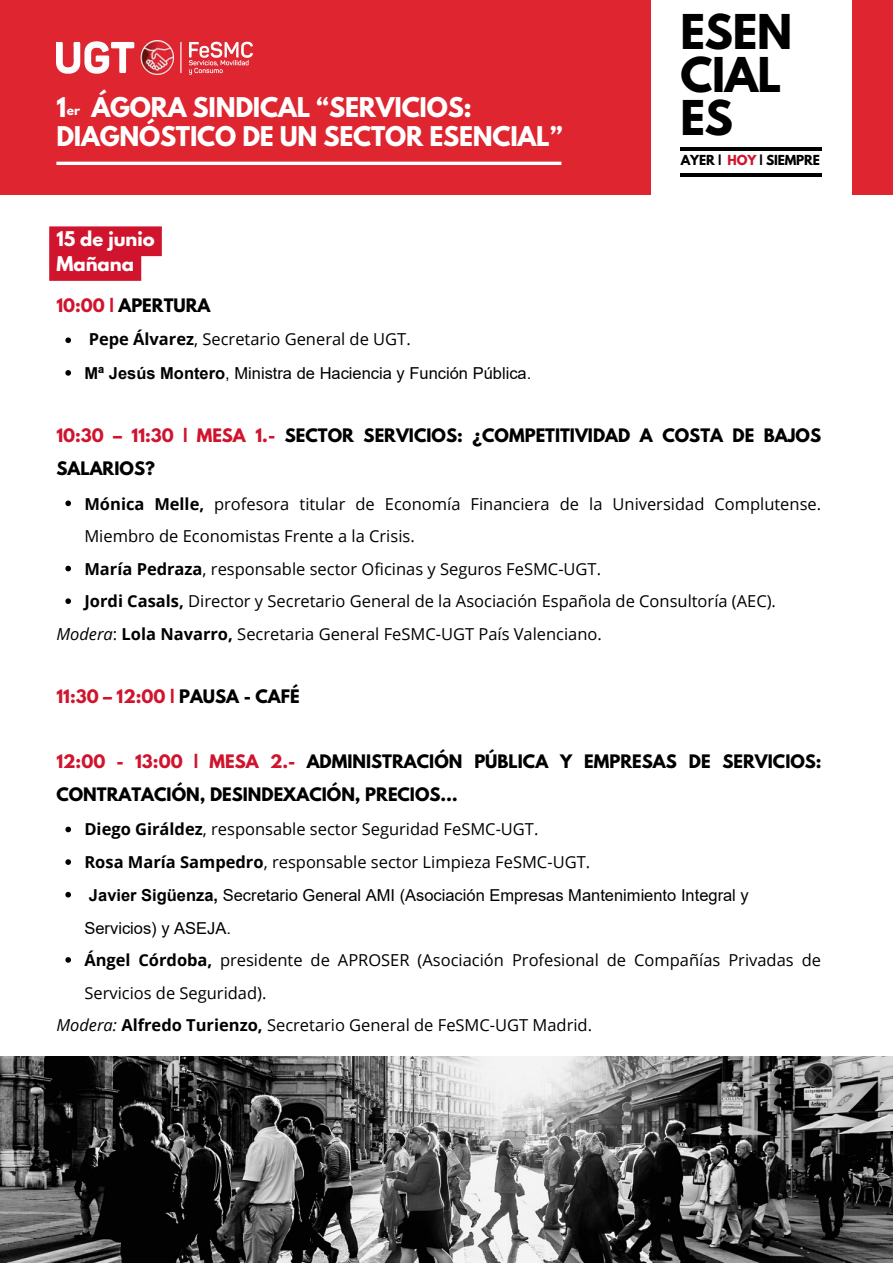
<style>
.page{position:relative;width:893px;height:1264px;background:#fff}
.page>*{position:absolute;margin:0;border:0;box-sizing:border-box;transform-origin:0 0}
.t1{font:700 42.45px/43px "League Spartan";letter-spacing:-.01em;color:#000}
.t2{font:700 24px/29.2px "League Spartan";letter-spacing:-.01em;color:#fff}
.t3{font:700 18px "League Spartan";color:#fff}
.t4{font:16.5px/32.5px "Open Sans";color:#000}
.t5{font:700 16.5px/32.5px "League Spartan";color:#000}
.t6{font:16.5px/33.6px "Arial";color:#000}
.t7{font:700 16.5px "League Spartan";color:#d0142e}
.t8{font:700 12.3px "League Spartan";letter-spacing:-.01em;color:#000}
.t9{font:700 12.15px "League Spartan";color:#fff}
.s1{color:#d0142e}
.s2{font-family:"Open Sans";font-weight:700}
.s3{font-family:"Open Sans"}
.s4{font-weight:700}
.s5{font-style:italic}
.s6{color:#000}
.s7{font-family:"Arial";font-weight:700}
.s8{font-family:"Arial"}
</style>
<div class="page">
<div style="left:0;top:0;width:892px;height:194px;background:#de2530"></div>
<div style="left:650px;top:0;width:201px;height:231px;background:#fff"></div>
<hr style="left:56px;top:162px;width:505px;height:3px;background:#fff">
<hr style="left:680px;top:173px;width:142px;height:4px;background:#000">
<hr style="left:680px;top:147px;width:142px;height:4px;background:#000">
<img style="left:56px;top:40px;width:196px;height:34px">
<svg style="left:65px;top:337px;width:6px;height:6px"></svg>
<svg style="left:65px;top:370px;width:6px;height:6px"></svg>
<svg style="left:65px;top:500px;width:6px;height:6px"></svg>
<svg style="left:65px;top:565px;width:6px;height:6px"></svg>
<svg style="left:65px;top:598px;width:6px;height:6px"></svg>
<svg style="left:65px;top:826px;width:6px;height:6px"></svg>
<svg style="left:65px;top:859px;width:6px;height:5px"></svg>
<svg style="left:65px;top:891px;width:6px;height:6px"></svg>
<svg style="left:65px;top:957px;width:6px;height:5px"></svg>
<svg style="left:49px;top:226px;width:113px;height:55px;background:#d42a41"></svg>
<img style="left:0;top:1056px;width:892px;height:206px">
<p class="t2" style="left:56px;top:95px;width:508px">1 ÁGORA SINDICAL “SERVICIOS:<br>DIAGNÓSTICO DE UN SECTOR ESENCIAL”</p>
<p class="t9" style="left:67px;top:104px;width:15px">er</p>
<p class="t3" style="left:56px;top:229px;width:100px">15 de junio</p>
<p class="t3" style="left:56px;top:254px;width:79px">Mañana</p>
<p class="t5" style="left:56px;top:291px;width:156px"><span class="s1">10:00 |</span> APERTURA</p>
<p class="t6" style="left:84px;top:323px;width:448px"><span class="s2">Pepe Álvarez</span><span class="s3">, Secretario General de UGT.<br></span><span class="s4">Mª Jesús Montero</span>, Ministra de Haciencia y Función Pública.</p>
<p class="t1" style="left:680px;top:16px;width:113px">ESEN<br>CIAL<br>ES</p>
<p class="t8" style="left:680px;top:154px;width:141px">AYER | <span class="s1">HOY</span> | SIEMPRE</p>
<p class="t5" style="left:56px;top:421px;width:766px"><span class="s1">10:30 – 11:30 | MESA 1.-</span> SECTOR SERVICIOS: ¿COMPETITIVIDAD A COSTA DE BAJOS<br>SALARIOS?</p>
<p class="t4" style="left:84px;top:487px;width:738px"><span class="s4">Mónica Melle,</span> profesora titular de Economía Financiera de la Universidad Complutense.<br>Miembro de Economistas Frente a la Crisis.</p>
<p class="t4" style="left:84px;top:552px;width:518px"><span class="s4">María Pedraza</span>, responsable sector Oficinas y Seguros FeSMC-UGT.</p>
<p class="t4" style="left:84px;top:584px;width:693px"><span class="s4">Jordi Casals,</span> Director y Secretario General de la Asociación Española de Consultoría (AEC).</p>
<p class="t4" style="left:56px;top:617px;width:547px"><span class="s5">Modera</span>: <span class="s4">Lola Navarro,</span> Secretaria General FeSMC-UGT País Valenciano.</p>
<p class="t7" style="left:56px;top:688px;width:245px">11:30 – 12:00 | <span class="s6">PAUSA - CAFÉ</span></p>
<p class="t5" style="left:56px;top:747px;width:766px"><span class="s1">12:00 - 13:00 | MESA 2.-</span> ADMINISTRACIÓN PÚBLICA Y EMPRESAS DE SERVICIOS:<br>CONTRATACIÓN, DESINDEXACIÓN, PRECIOS…</p>
<p class="t4" style="left:84px;top:812px;width:738px"><span class="s4">Diego Giráldez</span>, responsable sector Seguridad FeSMC-UGT.<br><span class="s4">Rosa María Sampedro</span>, responsable sector Limpieza FeSMC-UGT.<br><span class="s7">Javier Sigüenza,</span> <span class="s8">Secretario General AMI (Asociación Empresas Mantenimiento Integral y<br>Servicios) y ASEJA.<br></span><span class="s4">Ángel Córdoba,</span> presidente de APROSER (Asociación Profesional de Compañías Privadas de Servicios de Seguridad).</p>
<p class="t4" style="left:56px;top:1008px;width:537px"><span class="s5">Modera:</span> <span class="s4">Alfredo Turienzo,</span> Secretario General de FeSMC-UGT Madrid.</p>
</div>
